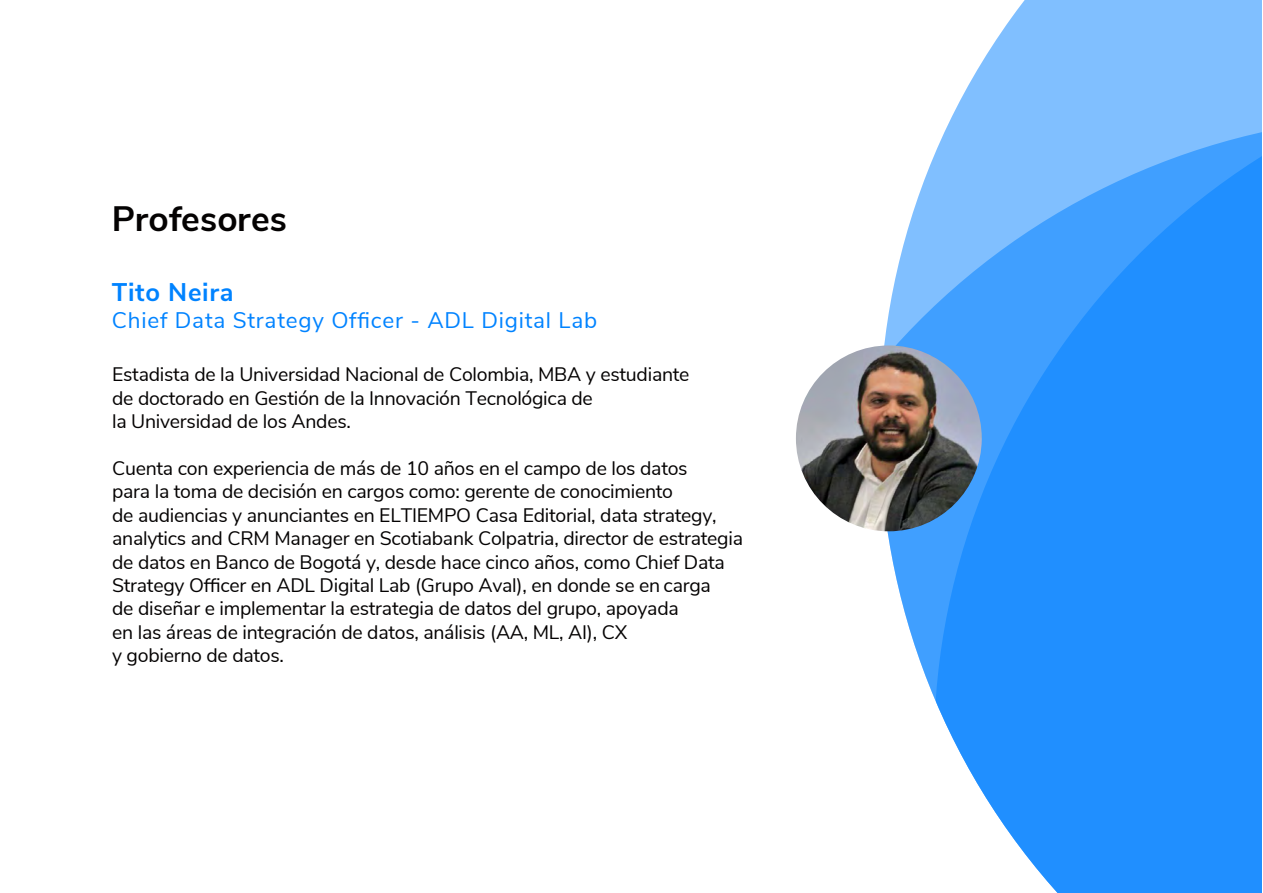
<style>
.page{position:relative;width:1263px;height:893px;background:#fff}
.page>*{position:absolute;margin:0;border:0;box-sizing:border-box;transform-origin:0 0}
.t1{font:700 35.25px "Nunito Sans";color:#040202}
.t2{font:700 25.5px "Nunito Sans";letter-spacing:.025em;color:#0083ff}
.t3{font:22.5px "Nunito Sans";letter-spacing:.035em;color:#0083ff}
.t4{font:19.5px/23.4px "Nunito Sans";letter-spacing:-.015em;color:#040202}
</style>
<div class="page">
<svg style="left:883px;top:0;width:379px;height:893px;background:#54a9ff"></svg>
<img style="left:796px;top:345px;width:186px;height:186px;border-radius:93px">
<h1 class="t1" style="left:112px;top:193px;width:176px">Profesores</h1>
<h2 class="t2" style="left:112px;top:273px;width:123px">Tito Neira</h2>
<p class="t3" style="left:112px;top:304px;width:487px">Chief Data Strategy Officer - ADL Digital Lab</p>
<p class="t4" style="left:112px;top:362px;width:579px">Estadista de la Universidad Nacional de Colombia, MBA y estudiante de doctorado en Gestión de la Innovación Tecnológica de<br>la Universidad de los Andes.</p>
<p class="t4" style="left:112px;top:455px;width:632px">Cuenta con experiencia de más de 10 años en el campo de los datos<br>para la toma de decisión en cargos como: gerente de conocimiento<br>de audiencias y anunciantes en ELTIEMPO Casa Editorial, data strategy, analytics and CRM Manager en Scotiabank Colpatria, director de estrategia de datos en Banco de Bogotá y, desde hace cinco años, como Chief Data Strategy Officer en ADL Digital Lab (Grupo Aval), en donde se en carga<br>de diseñar e implementar la estrategia de datos del grupo, apoyada<br>en las áreas de integración de datos, análisis (AA, ML, AI), CX<br>y gobierno de datos.</p>
</div>
